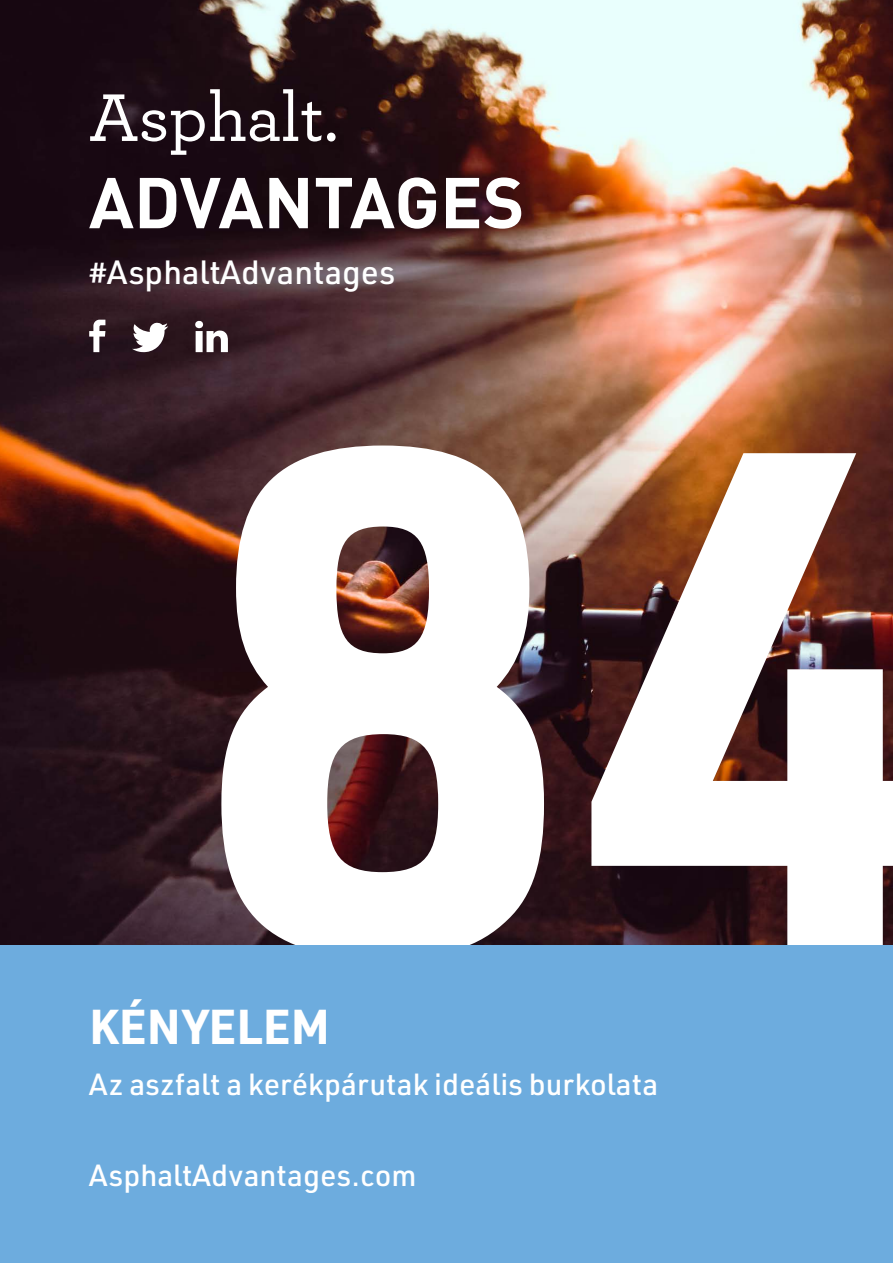
<style>
.page{position:relative;width:893px;height:1263px;background:#fff}
.page>*{position:absolute;margin:0;border:0;box-sizing:border-box;transform-origin:0 0}
.t1{font:700 696.9px "URWDIN";color:#fff}
.t2{font:700 48px "URWDIN";color:#fff}
.t3{font:500 33px "URWDIN";color:#fff}
.t4{font:500 30px "URWDIN";color:#fff}
</style>
<div class="page">
<img style="left:0;top:0;width:893px;height:945px">
<svg style="left:90px;top:89px;width:232px;height:66px"></svg>
<div style="left:327px;top:133px;width:9px;height:9px;background:#fff;border-radius:50%"></div>
<svg style="left:89px;top:178px;width:45px;height:50px"></svg>
<svg style="left:140px;top:178px;width:123px;height:50px"></svg>
<svg style="left:269px;top:178px;width:39px;height:50px"></svg>
<svg style="left:316px;top:177px;width:120px;height:52px"></svg>
<svg style="left:446px;top:177px;width:75px;height:52px"></svg>
<div style="left:0;top:945px;width:893px;height:318px;background:#6dacde"></div>
<svg style="left:194px;top:321px;width:34px;height:31px"></svg>
<svg style="left:132px;top:323px;width:36px;height:29px"></svg>
<svg style="left:89px;top:320px;width:16px;height:32px"></svg>
<p class="t3" style="left:89px;top:250px;width:308px">#AsphaltAdvantages</p>
<h1 class="t1" style="left:194px;top:223px;width:754px">84</h1>
<h2 class="t2" style="left:89px;top:993px;width:242px">KÉNYELEM</h2>
<p class="t4" style="left:89px;top:1064px;width:571px">Az aszfalt a kerékpárutak ideális burkolata</p>
<p class="t4" style="left:89px;top:1155px;width:329px">AsphaltAdvantages.com</p>
</div>
